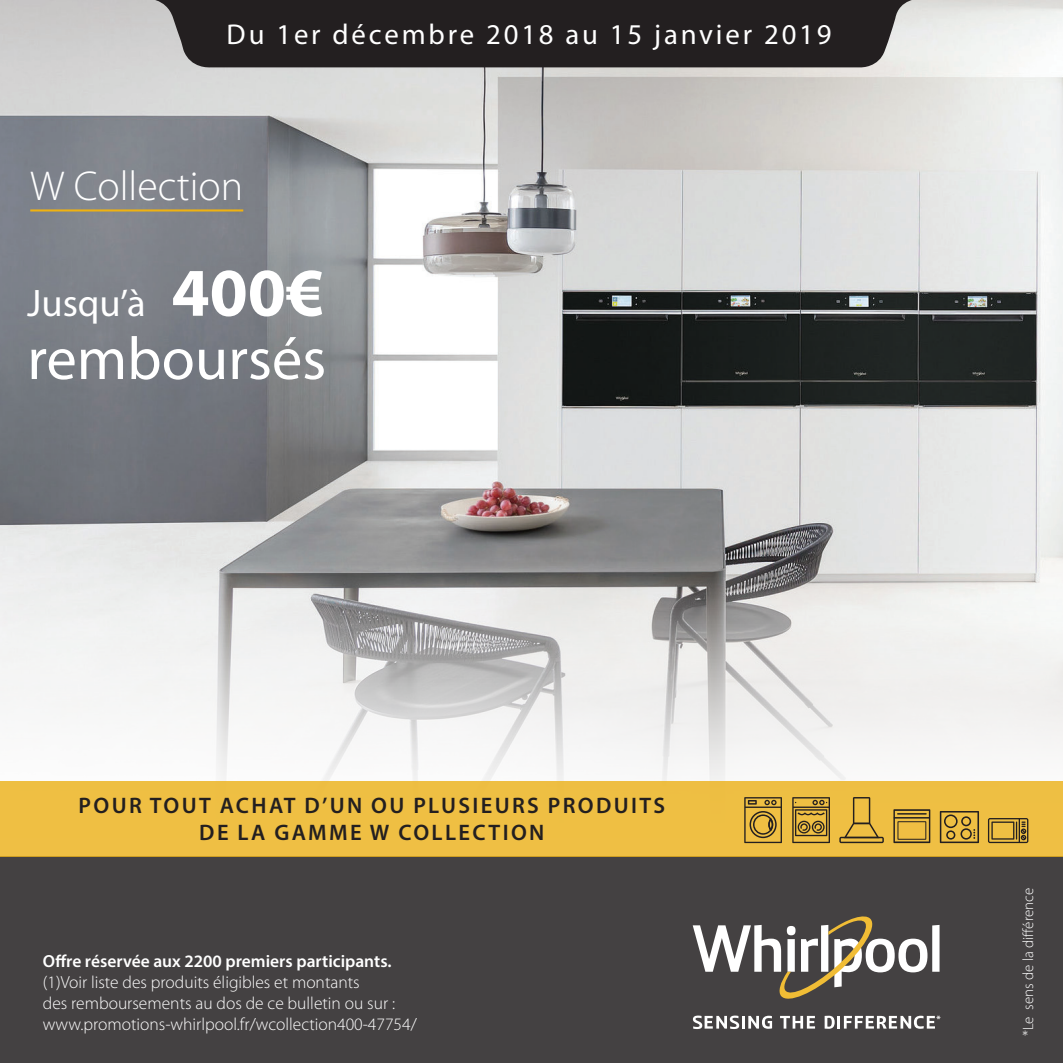
<style>
.page{position:relative;width:1063px;height:1063px;background:#fff}
.page>*{position:absolute;margin:0;border:0;box-sizing:border-box;transform-origin:0 0}
.t1{font:60.5px "Myriad Pro";color:#fff}
.t2{font:300 42px "Myriad Pro";color:#fff}
.t3{font:38.5px "Myriad Pro";color:#fff}
.t4{font:28.75px "Myriad Pro";letter-spacing:.1em;color:#fff}
.t5{font:600 22.5px/27px "Myriad Pro";letter-spacing:.105em;color:#231f20;text-align:center}
.t6{font:300 17.5px/21px "Myriad Pro";color:#fff}
.t7{font:600 17.5px "Myriad Pro";color:#fff}
.t8{font:300 15px "Myriad Pro";color:#fff}
.t9{font:700 9.5px "Myriad Pro";color:#fff}
.s1{font-weight:700;font-size:68.75px}
</style>
<div class="page">
<img style="left:0;top:0;width:1063px;height:781px">
<div style="left:0;top:857px;width:1063px;height:206px;background:#444142"></div>
<svg style="left:825px;top:1016px;width:110px;height:13px"></svg>
<svg style="left:780px;top:1016px;width:35px;height:13px"></svg>
<svg style="left:693px;top:1016px;width:79px;height:13px"></svg>
<div style="left:932px;top:925px;width:8px;height:47px;background:#fff"></div>
<svg style="left:693px;top:916px;width:235px;height:83px"></svg>
<div style="left:0;top:781px;width:1063px;height:76px;background:#efbf43"></div>
<svg style="left:141px;top:0;width:785px;height:69px;background:#383435"></svg>
<svg style="left:792px;top:797px;width:38px;height:46px"></svg>
<svg style="left:744px;top:797px;width:38px;height:46px"></svg>
<svg style="left:748px;top:800px;width:9px;height:5px"></svg>
<svg style="left:988px;top:818px;width:40px;height:25px"></svg>
<svg style="left:940px;top:811px;width:39px;height:32px"></svg>
<svg style="left:839px;top:837px;width:45px;height:6px"></svg>
<svg style="left:844px;top:797px;width:35px;height:41px"></svg>
<svg style="left:893px;top:809px;width:37px;height:34px"></svg>
<hr style="left:894px;top:817px;width:36px;height:2px;background:#231f20">
<hr style="left:898px;top:813px;width:28px;height:2px;background:#231f20">
<div style="left:897px;top:821px;width:29px;height:19px;border:1px solid #231f20"></div>
<hr style="left:30px;top:209px;width:213px;height:3px;background:#efb211">
<h3 class="t4" style="left:227px;top:17px;width:607px">Du 1er décembre 2018 au 15 janvier 2019</h3>
<h2 class="t2" style="left:30px;top:161px;width:215px">W Collection</h2>
<h3 class="t3" style="left:27px;top:279px;width:298px">Jusqu’à <span class="s1">400€</span></h3>
<h1 class="t1" style="left:27px;top:321px;width:300px">remboursés</h1>
<p class="t5" style="left:79px;top:792px;width:588px">POUR TOUT ACHAT D’UN OU PLUSIEURS PRODUITS<br>DE LA GAMME W COLLECTION</p>
<p class="t7" style="left:43px;top:950px;width:350px">Offre réservée aux 2200 premiers participants.</p>
<p class="t6" style="left:43px;top:971px;width:375px">(1)Voir liste des produits éligibles et montants<br>des remboursements au dos de ce bulletin ou sur : www.promotions-whirlpool.fr/wcollection400-47754/</p>
<p class="t9" style="left:936px;top:1013px;width:6px">*</p>
<p class="t8" style="left:1019px;top:1036px;width:149px;rotate:-90deg">*Le sens de la différence</p>
</div>
